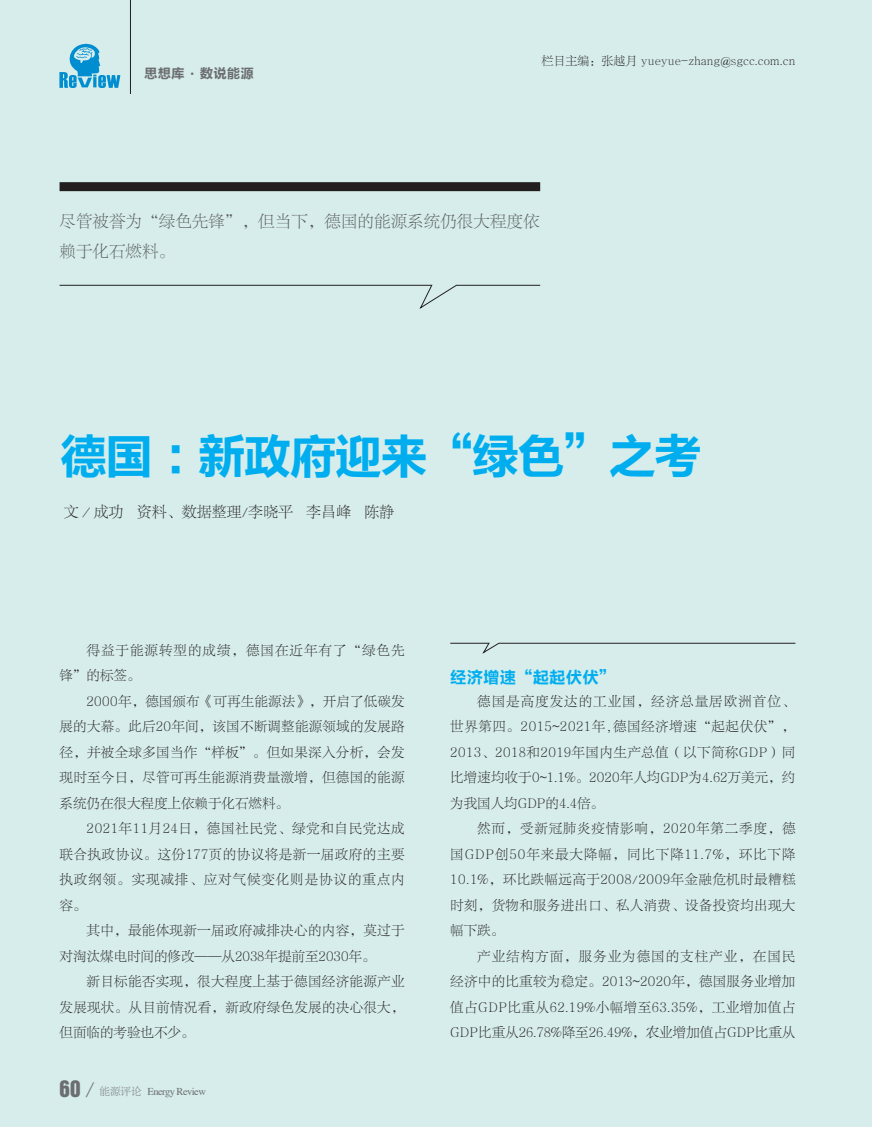
<style>
.page{position:relative;width:872px;height:1127px;background:#d6edeb}
.page>*{position:absolute;margin:0;border:0;box-sizing:border-box;transform-origin:0 0}
.大标题{font:48px "FZLTCHK GBK1 0";letter-spacing:-.05em;color:#00aeef}
.t1{font:21px "Helvetica Inserat LT Std";color:#6c6d70}
.编者按{font:16.5px/30px "FZLTKSK GBK1 0";letter-spacing:.005em;color:#57585a}
.一级标{font:16.5px "FZLTCHK GBK1 0";color:#00aeef}
.作者{font:15px "FZLTKSK GBK1 0";color:#231f20}
.内文{font:13.5px/25.5px "FZLTKSK GBK1 0";letter-spacing:.025em;color:#231f20;text-align:justify}
.内文-2{font:13.5px/25.5px "FZLTKSK GBK1 0";color:#231f20}
.内文-3{font:13.5px/25.5px "FZLTKSK GBK1 0";letter-spacing:.075em;color:#231f20}
.眉头{font:13.5px "FZLTCHK GBK1 0";color:#6c6d70}
.眉头-2{font:12px "FZLTKSK GBK1 0";color:#231f20}
.t2{font:10.5px "Times";letter-spacing:-.05em;color:#6c6d70}
.s1{font-family:"FZLTKSK GBK1 0";font-size:15px}
.s2{font-family:"FZLTKSK GBK1 0";font-size:24px}
.s3{font-family:"FZLTKSK GBK1 0"}
</style>
<div class="page">
<div style="left:60px;top:182px;width:480px;height:9px;background:#231f20"></div>
<svg style="left:59px;top:285px;width:481px;height:24px"></svg>
<hr style="left:130px;top:0;width:1px;height:94px;background:#231f20">
<svg style="left:59px;top:43px;width:61px;height:45px"></svg>
<svg style="left:450px;top:643px;width:346px;height:11px"></svg>
<p class="眉头" style="left:144px;top:66px;width:111px">思想库<span class="s1">·</span>数说能源</p>
<p class="眉头-2" style="left:541px;top:54px;width:255px">栏目主编：张越月 yueyue-zhang@sgcc.com.cn</p>
<p class="编者按" style="left:60px;top:206px;width:481px">尽管被誉为“绿色先锋”，但当下，德国的能源系统仍很大程度依赖于化石燃料。</p>
<p class="大标题" style="left:60px;top:430px;width:153px">德国：</p>
<p class="大标题" style="left:198px;top:430px;width:505px">新政府迎来“绿色”之考</p>
<p class="作者" style="left:64px;top:504px;width:332px">文／成功 资料、数据整理/李晓平 李昌峰 陈静</p>
<p class="内文-3" style="left:60px;top:637px;width:346px;text-indent:27px">得益于能源转型的成绩，德国在近年有了“绿色先锋”的标签。</p>
<p class="内文" style="left:60px;top:688px;width:347px;text-indent:27px">2000年，德国颁布《可再生能源法》，开启了低碳发展的大幕。此后20年间，该国不断调整能源领域的发展路径，并被全球多国当作“样板”。但如果深入分析，会发现时至今日，尽管可再生能源消费量激增，但德国的能源系统仍在很大程度上依赖于化石燃料。</p>
<p class="内文" style="left:60px;top:816px;width:347px;text-indent:27px">2021年11月24日，德国社民党、绿党和自民党达成联合执政协议。这份177页的协议将是新一届政府的主要执政纲领。实现减排、应对气候变化则是协议的重点内容。</p>
<p class="内文-2" style="left:60px;top:918px;width:346px;text-indent:27px">其中，最能体现新一届政府减排决心的内容，莫过于对淘汰煤电时间的修改——从2038年提前至2030年。</p>
<p class="内文" style="left:60px;top:969px;width:346px;text-indent:27px">新目标能否实现，很大程度上基于德国经济能源产业发展现状。从目前情况看，新政府绿色发展的决心很大，但面临的考验也不少。</p>
<p class="t1" style="left:60px;top:1076px;width:37px">60<span class="s2">/</span></p>
<p class="t2" style="left:100px;top:1082px;width:108px"><span class="s3">能源评论</span> Energy Review</p>
<p class="一级标" style="left:450px;top:668px;width:166px">经济增速“起起伏伏”</p>
<p class="内文" style="left:450px;top:688px;width:347px;text-indent:27px">德国是高度发达的工业国，经济总量居欧洲首位、世界第四。2015~2021年,德国经济增速“起起伏伏”，2013、2018和2019年国内生产总值（以下简称GDP）同比增速均收于0~1.1%。2020年人均GDP为4.62万美元，约为我国人均GDP的4.4倍。</p>
<p class="内文" style="left:450px;top:816px;width:347px;text-indent:27px">然而，受新冠肺炎疫情影响，2020年第二季度，德国GDP创50年来最大降幅，同比下降11.7%，环比下降10.1%，环比跌幅远高于2008/2009年金融危机时最糟糕时刻，货物和服务进出口、私人消费、设备投资均出现大幅下跌。</p>
<p class="内文" style="left:450px;top:943px;width:347px;text-indent:27px">产业结构方面，服务业为德国的支柱产业，在国民经济中的比重较为稳定。2013~2020年，德国服务业增加值占GDP比重从62.19%小幅增至63.35%，工业增加值占GDP比重从26.78%降至26.49%，农业增加值占GDP比重从</p>
</div>
